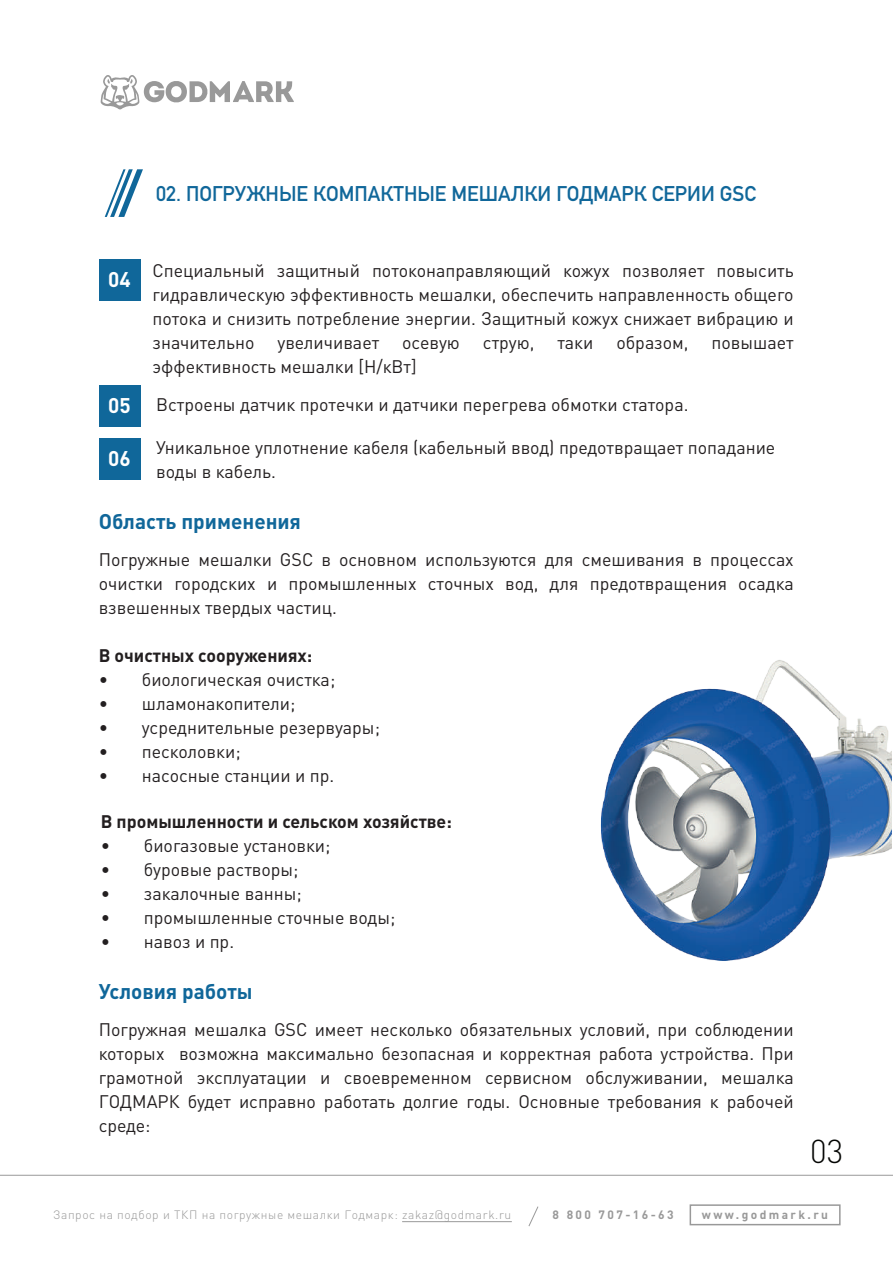
<style>
.page{position:relative;width:893px;height:1263px;background:#fff}
.page>*{position:absolute;margin:0;border:0;box-sizing:border-box;transform-origin:0 0}
.t1{font:300 32.7px "DIN Pro";color:#040503}
.t2{font:700 21px "DIN Alternate";color:#10679a}
.t3{font:700 21px "DIN Pro";color:#10679a}
.t4{font:700 21px "DIN Pro";color:#fff}
.t5{font:18px/24px "DIN Pro";color:#231f20;text-align:justify}
.t6{font:700 18px "DIN Pro";color:#231f20}
.t7{font:300 12px "DIN Pro";letter-spacing:.05em;color:#999}
.t8{font:700 12px "DIN Pro";letter-spacing:.2em;color:#999}
.s1{font-weight:700;font-size:21px;color:#fff}
</style>
<div class="page">
<div style="left:99px;top:438px;width:41px;height:42px;background:#10679a"></div>
<div style="left:99px;top:385px;width:41px;height:41px;background:#10679a"></div>
<div style="left:99px;top:259px;width:41px;height:42px;background:#10679a"></div>
<svg style="left:105px;top:169px;width:38px;height:48px"></svg>
<svg style="left:101px;top:75px;width:193px;height:34px"></svg>
<hr style="left:402px;top:1221px;width:110px;height:1px;background:#999">
<div style="left:690px;top:1204px;width:151px;height:21px;border:2px solid #999"></div>
<svg style="left:528px;top:1206px;width:11px;height:21px"></svg>
<hr style="left:0;top:1175px;width:893px;height:1px;background:#999">
<img style="left:600px;top:660px;width:291px;height:301px">
<p class="t2" style="left:156px;top:178px;width:601px">02. ПОГРУЖНЫЕ КОМПАКТНЫЕ МЕШАЛКИ ГОДМАРК СЕРИИ GSC</p>
<p class="t4" style="left:108px;top:262px;width:24px">04</p>
<p class="t5" style="left:152px;top:257px;width:643px">Специальный защитный потоконаправляющий кожух позволяет повысить гидравлическую эффективность мешалки, обеспечить направленность общего потока и снизить потребление энергии. Защитный кожух снижает вибрацию и значительно</p>
<p class="t5" style="left:277px;top:329px;width:103px">увеличивает</p>
<p class="t5" style="left:402px;top:329px;width:59px">осевую</p>
<p class="t5" style="left:483px;top:329px;width:53px">струю,</p>
<p class="t5" style="left:557px;top:329px;width:37px">таки</p>
<p class="t5" style="left:616px;top:329px;width:74px">образом,</p>
<p class="t5" style="left:712px;top:329px;width:84px">повышает</p>
<p class="t5" style="left:152px;top:353px;width:266px">эффективность мешалки [Н/кВт]</p>
<p class="t5" style="left:108px;top:391px;width:582px"><span class="s1">05</span> Встроены датчик протечки и датчики перегрева обмотки статора.</p>
<p class="t4" style="left:108px;top:441px;width:24px">06</p>
<p class="t5" style="left:156px;top:434px;width:621px">Уникальное уплотнение кабеля (кабельный ввод) предотвращает попадание воды в кабель.</p>
<p class="t3" style="left:99px;top:504px;width:204px">Область применения</p>
<p class="t5" style="left:99px;top:546px;width:696px">Погружные мешалки GSC в основном используются для смешивания в процессах очистки городских и промышленных сточных вод, для предотвращения осадка взвешенных твердых частиц.</p>
<p class="t6" style="left:99px;top:641px;width:215px">В очистных сооружениях:</p>
<p class="t5" style="left:99px;top:666px;width:238px">• биологическая очистка;</p>
<p class="t5" style="left:99px;top:690px;width:198px">• шламонакопители;</p>
<p class="t5" style="left:99px;top:714px;width:283px">• усреднительные резервуары;</p>
<p class="t5" style="left:99px;top:738px;width:143px">• песколовки;</p>
<p class="t5" style="left:99px;top:762px;width:237px">• насосные станции и пр.</p>
<p class="t6" style="left:101px;top:806px;width:353px">В промышленности и сельском хозяйстве:</p>
<p class="t5" style="left:101px;top:831px;width:231px">• биогазовые установки;</p>
<p class="t5" style="left:101px;top:855px;width:199px">• буровые растворы;</p>
<p class="t5" style="left:101px;top:879px;width:202px">• закалочные ванны;</p>
<p class="t5" style="left:101px;top:903px;width:296px">• промышленные сточные воды;</p>
<p class="t5" style="left:101px;top:927px;width:135px">• навоз и пр.</p>
<p class="t3" style="left:99px;top:974px;width:155px">Условия работы</p>
<p class="t5" style="left:99px;top:1016px;width:696px">Погружная мешалка GSC имеет несколько обязательных условий, при соблюдении которых возможна максимально безопасная и корректная работа устройства. При грамотной эксплуатации и своевременном сервисном обслуживании, мешалка ГОДМАРК будет исправно работать долгие годы. Основные требования к рабочей среде:</p>
<h1 class="t1" style="left:810px;top:1126px;width:35px">03</h1>
<p class="t7" style="left:53px;top:1206px;width:460px">Запрос на подбор и ТКП на погружные мешалки Годмарк: zakaz@godmark.ru</p>
<p class="t8" style="left:553px;top:1205px;width:123px">8 800 707-16-63</p>
<p class="t8" style="left:702px;top:1205px;width:128px">www.godmark.ru</p>
</div>
